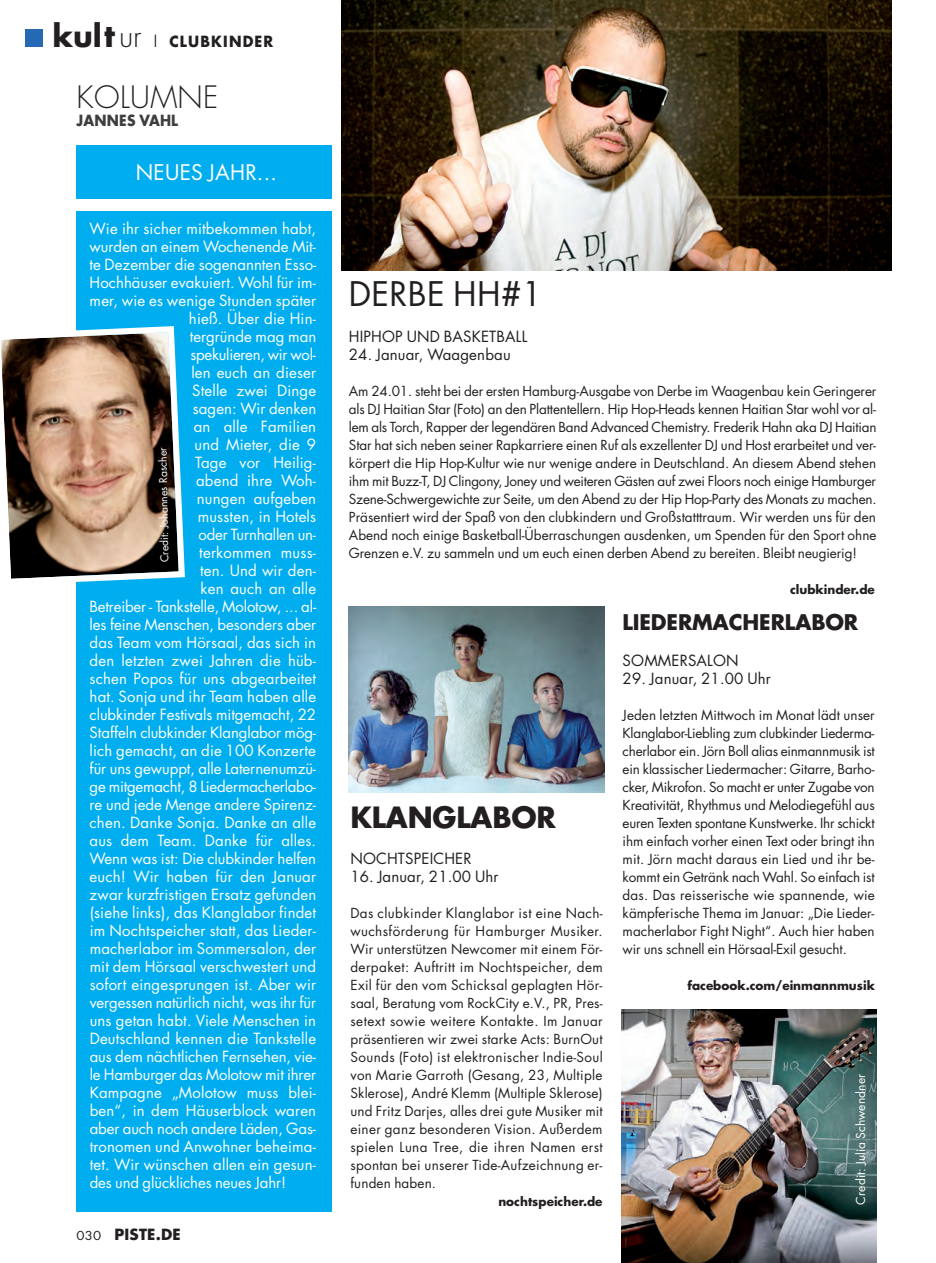
<style>
.page{position:relative;width:936px;height:1263px;background:#fff}
.page>*{position:absolute;margin:0;border:0;box-sizing:border-box;transform-origin:0 0}
.t1{font:33px "Futura";letter-spacing:.01em;color:#231f20}
.t2{font:300 30px "Futura";letter-spacing:.01em;color:#231f20}
.t3{font:700 28.5px "Futura";letter-spacing:-.01em;color:#231f20}
.t4{font:700 21px "Futura";letter-spacing:-.005em;color:#231f20}
.t5{font:21px "Futura";letter-spacing:.01em;color:#fff}
.t6{font:15px "Futura";letter-spacing:.01em;color:#fff}
.t7{font:15px "Futura";letter-spacing:.01em;color:#231f20}
.t8{font:15px "Futura";letter-spacing:-.015em;color:#fff}
.t9{font:15px "Futura";letter-spacing:-.01em;color:#fff}
.t10{font:15px "Futura";letter-spacing:-.02em;color:#fff}
.t11{font:700 15px "Futura";letter-spacing:.08em;color:#231f20;scale:.95 1}
.t12{font:700 15px "Futura";letter-spacing:.08em;color:#231f20}
.t13{font:700 15px "Futura";letter-spacing:.015em;color:#3e3e3f;scale:.92 1}
.t14{font:13.5px/18px "Futura";letter-spacing:-.005em;color:#231f20;text-align:justify}
.t15{font:700 12px "Futura";color:#231f20}
.t16{font:12px "Futura";letter-spacing:.01em;color:#fff}
.t17{font:10.5px "Futura";color:#fff}
.s1{font-size:30px}
.s2{font-weight:300;font-size:30px}
.s3{font-weight:400}
.s4{font-weight:400;font-size:12px}
</style>
<div class="page">
<div style="left:77px;top:145px;width:255px;height:53px;background:#00aeef"></div>
<div style="left:77px;top:212px;width:255px;height:1000px;background:#00aeef"></div>
<div style="left:26px;top:30px;width:17px;height:17px;background:#2569b4"></div>
<svg style="left:1px;top:323px;width:184px;height:265px"></svg>
<img style="left:341px;top:0;width:550px;height:270px">
<img style="left:349px;top:606px;width:255px;height:186px">
<img style="left:621px;top:1009px;width:255px;height:254px">
<p class="t11" style="left:53px;top:34px;width:234px"><span class="s1">kult</span><span class="s2">ur</span> <span class="s3">|</span> CLUBKINDER</p>
<h2 class="t2" style="left:77px;top:83px;width:143px">KOLUMNE</h2>
<p class="t13" style="left:77px;top:114px;width:112px">JANNES VAHL</p>
<h3 class="t5" style="left:136px;top:163px;width:142px">NEUES JAHR...</h3>
<p class="t6" style="left:90px;top:222px;width:228px">Wie ihr sicher mitbekommen habt,</p>
<p class="t6" style="left:90px;top:240px;width:228px">wurden an einem Wochenende Mit-</p>
<p class="t6" style="left:90px;top:258px;width:228px">te Dezember die sogenannten Esso-</p>
<p class="t6" style="left:90px;top:276px;width:228px">Hochhäuser evakuiert. Wohl für im-</p>
<p class="t6" style="left:90px;top:294px;width:228px">mer, wie es wenige Stunden später</p>
<p class="t6" style="left:189px;top:312px;width:128px">hieß. Über die Hin-</p>
<p class="t6" style="left:190px;top:330px;width:128px">tergründe mag man</p>
<p class="t10" style="left:190px;top:348px;width:127px">spekulieren, wir wol-</p>
<p class="t6" style="left:191px;top:366px;width:126px">len euch an dieser</p>
<p class="t6" style="left:192px;top:384px;width:126px">Stelle zwei Dinge</p>
<p class="t6" style="left:193px;top:402px;width:125px">sagen: Wir denken</p>
<p class="t6" style="left:194px;top:420px;width:124px">an alle Familien</p>
<p class="t6" style="left:194px;top:438px;width:123px">und Mieter, die 9</p>
<p class="t6" style="left:195px;top:456px;width:122px">Tage vor Heilig-</p>
<p class="t6" style="left:196px;top:474px;width:121px">abend ihre Woh-</p>
<p class="t6" style="left:197px;top:492px;width:121px">nungen aufgeben</p>
<p class="t6" style="left:198px;top:510px;width:120px">mussten, in Hotels</p>
<p class="t8" style="left:198px;top:528px;width:119px">oder Turnhallen un-</p>
<p class="t6" style="left:199px;top:546px;width:118px">terkommen muss-</p>
<p class="t6" style="left:200px;top:564px;width:117px">ten. Und wir den-</p>
<p class="t6" style="left:200px;top:582px;width:117px">ken auch an alle</p>
<p class="t8" style="left:90px;top:600px;width:228px">Betreiber - Tankstelle, Molotow, ... al-</p>
<p class="t6" style="left:90px;top:618px;width:228px">les feine Menschen, besonders aber</p>
<p class="t6" style="left:90px;top:636px;width:228px">das Team vom Hörsaal, das sich in</p>
<p class="t6" style="left:90px;top:654px;width:228px">den letzten zwei Jahren die hüb-</p>
<p class="t6" style="left:90px;top:672px;width:228px">schen Popos für uns abgearbeitet</p>
<p class="t6" style="left:90px;top:690px;width:228px">hat. Sonja und ihr Team haben alle</p>
<p class="t6" style="left:90px;top:708px;width:228px">clubkinder Festivals mitgemacht, 22</p>
<p class="t6" style="left:90px;top:726px;width:228px">Staffeln clubkinder Klanglabor mög-</p>
<p class="t6" style="left:90px;top:744px;width:228px">lich gemacht, an die 100 Konzerte</p>
<p class="t6" style="left:90px;top:762px;width:228px">für uns gewuppt, alle Laternenumzü-</p>
<p class="t8" style="left:90px;top:780px;width:228px">ge mitgemacht, 8 Liedermacherlabo-</p>
<p class="t6" style="left:90px;top:798px;width:228px">re und jede Menge andere Spirenz-</p>
<p class="t6" style="left:90px;top:816px;width:228px">chen. Danke Sonja. Danke an alle</p>
<p class="t6" style="left:90px;top:834px;width:228px">aus dem Team. Danke für alles.</p>
<p class="t6" style="left:90px;top:852px;width:228px">Wenn was ist: Die clubkinder helfen</p>
<p class="t6" style="left:90px;top:870px;width:228px">euch! Wir haben für den Januar</p>
<p class="t6" style="left:90px;top:888px;width:228px">zwar kurzfristigen Ersatz gefunden</p>
<p class="t6" style="left:90px;top:906px;width:228px">(siehe links), das Klanglabor findet</p>
<p class="t6" style="left:90px;top:924px;width:227px">im Nochtspeicher statt, das Lieder-</p>
<p class="t6" style="left:90px;top:942px;width:228px">macherlabor im Sommersalon, der</p>
<p class="t6" style="left:90px;top:960px;width:228px">mit dem Hörsaal verschwestert und</p>
<p class="t6" style="left:90px;top:978px;width:228px">sofort eingesprungen ist. Aber wir</p>
<p class="t9" style="left:90px;top:996px;width:228px">vergessen natürlich nicht, was ihr für</p>
<p class="t6" style="left:90px;top:1014px;width:228px">uns getan habt. Viele Menschen in</p>
<p class="t6" style="left:90px;top:1032px;width:228px">Deutschland kennen die Tankstelle</p>
<p class="t6" style="left:90px;top:1050px;width:228px">aus dem nächtlichen Fernsehen, vie-</p>
<p class="t9" style="left:90px;top:1068px;width:228px">le Hamburger das Molotow mit ihrer</p>
<p class="t6" style="left:90px;top:1086px;width:228px">Kampagne „Molotow muss blei-</p>
<p class="t6" style="left:90px;top:1104px;width:228px">ben“, in dem Häuserblock waren</p>
<p class="t6" style="left:90px;top:1122px;width:228px">aber auch noch andere Läden, Gas-</p>
<p class="t6" style="left:90px;top:1140px;width:228px">tronomen und Anwohner beheima-</p>
<p class="t6" style="left:90px;top:1158px;width:228px">tet. Wir wünschen allen ein gesun-</p>
<p class="t6" style="left:90px;top:1176px;width:198px">des und glückliches neues Jahr!</p>
<p class="t17" style="left:160px;top:563px;width:116px;rotate:-91deg">Credit: Johannes Rascher</p>
<p class="t12" style="left:77px;top:1227px;width:106px"><span class="s4">030</span> PISTE.DE</p>
<h1 class="t1" style="left:349px;top:279px;width:195px">DERBE HH#1</h1>
<p class="t7" style="left:349px;top:330px;width:180px">HIPHOP UND BASKETBALL</p>
<p class="t7" style="left:349px;top:348px;width:163px">24. Januar, Waagenbau</p>
<p class="t14" style="left:349px;top:383px;width:529px">Am 24.01. steht bei der ersten Hamburg-Ausgabe von Derbe im Waagenbau kein Geringerer als DJ Haitian Star (Foto) an den Plattentellern. Hip Hop-Heads kennen Haitian Star wohl vor al&shy;lem als Torch, Rapper der legendären Band Advanced Chemistry. Frederik Hahn aka DJ Haitian Star hat sich neben seiner Rapkarriere einen Ruf als exzellenter DJ und Host erarbeitet und ver&shy;körpert die Hip Hop-Kultur wie nur wenige andere in Deutschland. An diesem Abend stehen ihm mit Buzz-T, DJ Clingony, Joney und weiteren Gästen auf zwei Floors noch einige Hamburger Szene-Schwergewichte zur Seite, um den Abend zu der Hip Hop-Party des Monats zu machen.<br>Präsentiert wird der Spaß von den clubkindern und Großstatttraum. Wir werden uns für den Abend noch einige Basketball-Überraschungen ausdenken, um Spenden für den Sport ohne Grenzen e.V. zu sammeln und um euch einen derben Abend zu bereiten. Bleibt neugierig!</p>
<p class="t15" style="left:790px;top:584px;width:86px">clubkinder.de</p>
<h3 class="t3" style="left:350px;top:804px;width:207px">KLANGLABOR</h3>
<p class="t7" style="left:350px;top:852px;width:123px">NOCHTSPEICHER</p>
<p class="t7" style="left:350px;top:870px;width:150px">16. Januar, 21.00 Uhr</p>
<p class="t14" style="left:350px;top:905px;width:254px">Das clubkinder Klanglabor ist eine Nach&shy;wuchsförderung für Hamburger Musiker.<br>Wir unterstützen Newcomer mit einem För&shy;derpaket: Auftritt im Nochtspeicher, dem Exil für den vom Schicksal geplagten Hör&shy;saal, Beratung vom RockCity e.V., PR, Pres&shy;setext sowie weitere Kontakte. Im Januar präsentieren wir zwei starke Acts: BurnOut Sounds (Foto) ist elektronischer Indie-Soul von Marie Garroth (Gesang, 23, Multiple Sklerose), André Klemm (Multiple Sklerose) und Fritz Darjes, alles drei gute Musiker mit einer ganz besonderen Vision. Außerdem spielen Luna Tree, die ihren Namen erst spontan bei unserer Tide-Aufzeichnung er&shy;funden haben.</p>
<p class="t15" style="left:498px;top:1196px;width:106px">nochtspeicher.de</p>
<h3 class="t4" style="left:622px;top:613px;width:237px">LIEDERMACHERLABOR</h3>
<p class="t7" style="left:622px;top:654px;width:117px">SOMMERSALON</p>
<p class="t7" style="left:622px;top:672px;width:150px">29. Januar, 21.00 Uhr</p>
<p class="t14" style="left:622px;top:707px;width:254px">Jeden letzten Mittwoch im Monat lädt unser Klanglabor-Liebling zum clubkinder Liederma&shy;cherlabor ein. Jörn Boll alias einmannmusik ist ein klassischer Liedermacher: Gitarre, Barho&shy;cker, Mikrofon. So macht er unter Zugabe von Kreativität, Rhythmus und Melodiegefühl aus euren Texten spontane Kunstwerke. Ihr schickt ihm einfach vorher einen Text oder bringt ihn mit. Jörn macht daraus ein Lied und ihr be&shy;kommt ein Getränk nach Wahl. So einfach ist das. Das reisserische wie spannende, wie kämpferische Thema im Januar: „Die Lieder&shy;macherlabor Fight Night“. Auch hier haben wir uns schnell ein Hörsaal-Exil gesucht.</p>
<p class="t15" style="left:687px;top:980px;width:189px">facebook.com/einmannmusik</p>
<p class="t16" style="left:855px;top:1205px;width:132px;rotate:-90deg">Credit: Julia Schwendner</p>
</div>
